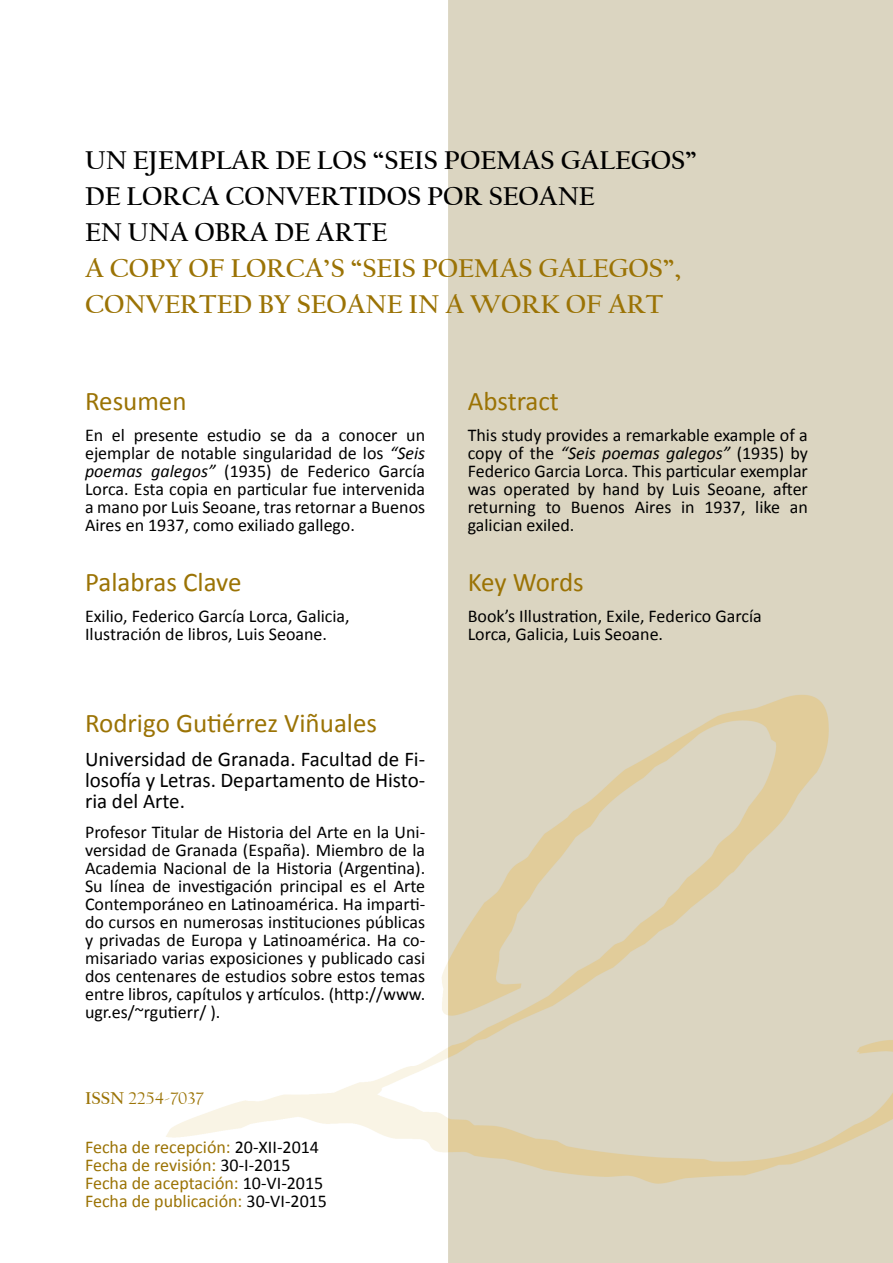
<style>
.page{position:relative;width:893px;height:1263px;background:#fff}
.page>*{position:absolute;margin:0;border:0;box-sizing:border-box;transform-origin:0 0}
.TITULO{font:700 27px/36px "Californian FB";color:#000}
.t1{font:700 27px/36px "Californian FB";color:#9b7305}
.AUTORA{font:27px "Calibri";color:#9b7305}
.t2{font:21px/21px "Calibri";color:#000;text-align:justify}
.t3{font:18px/18px "Calibri";color:#000;text-align:justify}
.t4{font:18px "Calibri";color:#9b7305}
.t5{font:18px "Californian FB";color:#9b7305}
.s1{font-style:italic}
.s2{font-weight:700}
.s3{color:#000}
</style>
<div class="page">
<p class="TITULO" style="left:85px;top:142px;width:613px">UN EJEMPLAR DE LOS “SEIS POEMAS GALEGOS”<br>DE LORCA CONVERTIDOS POR SEOANE<br>EN UNA OBRA DE ARTE</p>
<p class="t1" style="left:85px;top:250px;width:597px">A COPY OF LORCA’S “SEIS POEMAS GALEGOS”,<br>CONVERTED BY SEOANE IN A WORK OF ART</p>
<p class="AUTORA" style="left:85px;top:384px;width:103px">Resumen</p>
<p class="t3" style="left:85px;top:425px;width:342px">En el presente estudio se da a conocer un ejemplar de notable singularidad de los <span class="s1">“Seis poemas galegos”</span> (1935) de Federico García Lorca. Esta copia en particular fue intervenida a mano por Luis Seoane, tras retornar a Buenos Aires en 1937, como exiliado gallego.</p>
<p class="AUTORA" style="left:85px;top:566px;width:158px">Palabras Clave</p>
<p class="t3" style="left:85px;top:606px;width:266px">Exilio, Federico García Lorca, Galicia,<br>Ilustración de libros, Luis Seoane.</p>
<p class="AUTORA" style="left:85px;top:706px;width:294px">Rodrigo Gutiérrez Viñuales</p>
<p class="t2" style="left:85px;top:747px;width:342px">Universidad de Granada. Facultad de Fi&shy;losofía y Letras. Departamento de Histo&shy;ria del Arte.</p>
<p class="t3" style="left:85px;top:823px;width:342px">Profesor Titular de Historia del Arte en la Uni&shy;versidad de Granada (España). Miembro de la Academia Nacional de la Historia (Argentina).<br>Su línea de investigación principal es el Arte Contemporáneo en Latinoamérica. Ha imparti&shy;do cursos en numerosas instituciones públicas y privadas de Europa y Latinoamérica. Ha co&shy;misariado varias exposiciones y publicado casi dos centenares de estudios sobre estos temas entre libros, capítulos y artículos. (http://www. ugr.es/~rgutierr/ ).</p>
<p class="t5" style="left:85px;top:1088px;width:120px"><span class="s2">ISSN</span> 2254-7037</p>
<p class="t4" style="left:85px;top:1136px;width:235px">Fecha de recepción: <span class="s3">20-XII-2014</span></p>
<p class="t4" style="left:85px;top:1154px;width:207px">Fecha de revisión: <span class="s3">30-I-2015</span></p>
<p class="t4" style="left:85px;top:1172px;width:240px">Fecha de aceptación: <span class="s3">10-VI-2015</span></p>
<p class="t4" style="left:85px;top:1190px;width:244px">Fecha de publicación: <span class="s3">30-VI-2015</span></p>
<p class="AUTORA" style="left:468px;top:384px;width:93px">Abstract</p>
<p class="t3" style="left:468px;top:425px;width:342px">This study provides a remarkable example of a copy of the <span class="s1">“Seis poemas galegos”</span> (1935) by Federico Garcia Lorca. This particular exemplar was operated by hand by Luis Seoane, after returning to Buenos Aires in 1937, like an galician exiled.</p>
<p class="AUTORA" style="left:468px;top:566px;width:117px">Key Words</p>
<p class="t3" style="left:468px;top:606px;width:295px">Book’s Illustration, Exile, Federico García<br>Lorca, Galicia, Luis Seoane.</p>
</div>
